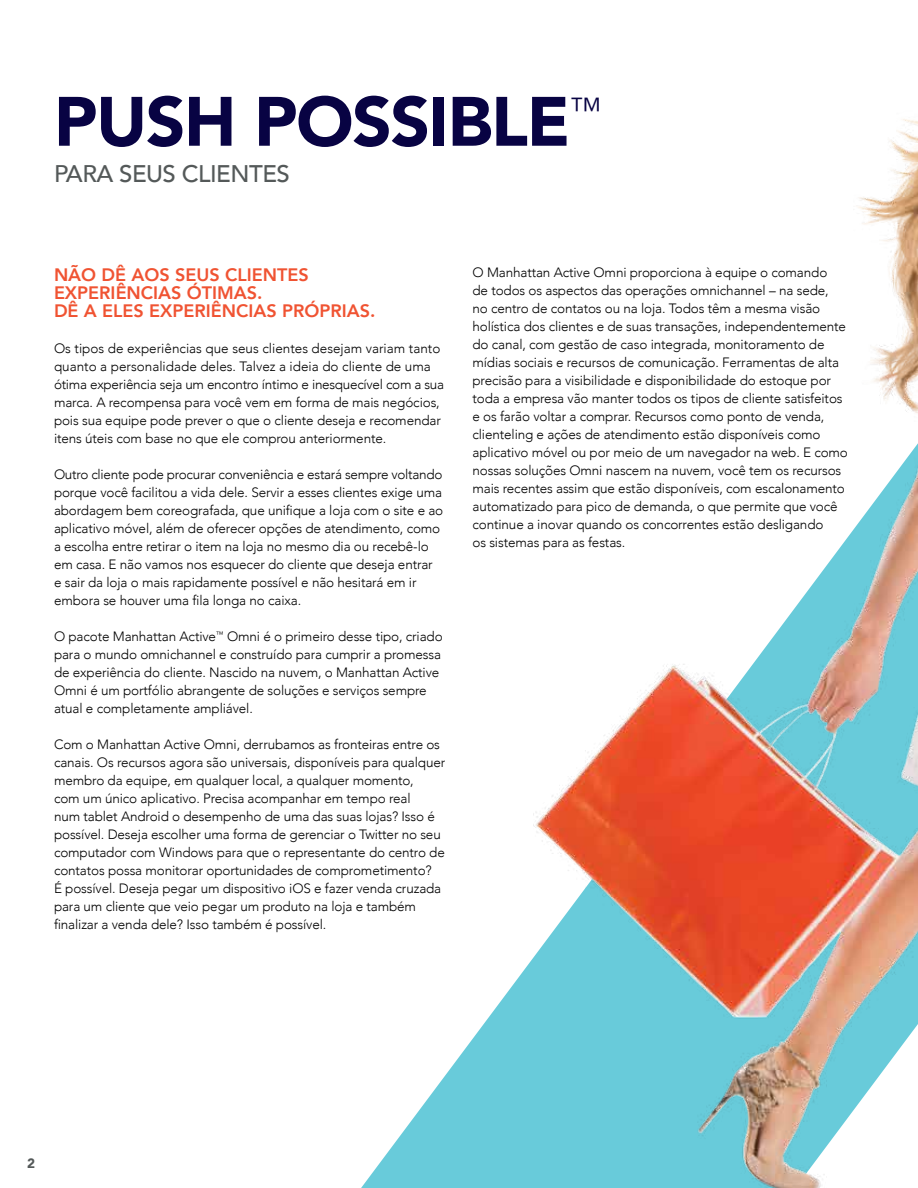
<style>
.page{position:relative;width:918px;height:1188px;background:#fff}
.page>*{position:absolute;margin:0;border:0;box-sizing:border-box;transform-origin:0 0}
.t1{font:900 69px "Avenir";letter-spacing:-.02em;color:#080343}
.t2{font:500 24px "Avenir";letter-spacing:-.02em;color:#545959}
.t3{font:800 18px/18px "Avenir";color:#f05332}
.t4{font:300 13.5px/18px "Avenir";letter-spacing:-.01em;color:#000}
.t5{font:900 13.5px "Avenir";color:#545959}
</style>
<div class="page">
<svg style="left:361px;top:958px;width:172px;height:230px"></svg>
<img style="left:533px;top:119px;width:385px;height:1069px">
<h1 class="t1" style="left:54px;top:63px;width:549px">PUSH POSSIBLE<sup>™</sup></h1>
<h2 class="t2" style="left:54px;top:153px;width:237px">PARA SEUS CLIENTES</h2>
<h3 class="t3" style="left:54px;top:266px;width:323px">NÃO DÊ AOS SEUS CLIENTES<br>EXPERIÊNCIAS ÓTIMAS.<br>DÊ A ELES EXPERIÊNCIAS PRÓPRIAS.</h3>
<p class="t4" style="left:54px;top:340px;width:392px">Os tipos de experiências que seus clientes desejam variam tanto quanto a personalidade deles. Talvez a ideia do cliente de uma ótima experiência seja um encontro íntimo e inesquecível com a sua marca. A recompensa para você vem em forma de mais negócios, pois sua equipe pode prever o que o cliente deseja e recomendar itens úteis com base no que ele comprou anteriormente.</p>
<p class="t4" style="left:54px;top:466px;width:391px">Outro cliente pode procurar conveniência e estará sempre voltando porque você facilitou a vida dele. Servir a esses clientes exige uma abordagem bem coreografada, que unifique a loja com o site e ao aplicativo móvel, além de oferecer opções de atendimento, como a escolha entre retirar o item na loja no mesmo dia ou recebê-lo em casa. E não vamos nos esquecer do cliente que deseja entrar e sair da loja o mais rapidamente possível e não hesitará em ir embora se houver uma fila longa no caixa.</p>
<p class="t4" style="left:54px;top:628px;width:390px">O pacote Manhattan Active<sup>™</sup> Omni é o primeiro desse tipo, criado para o mundo omnichannel e construído para cumprir a promessa de experiência do cliente. Nascido na nuvem, o Manhattan Active Omni é um portfólio abrangente de soluções e serviços sempre atual e completamente ampliável.</p>
<p class="t4" style="left:54px;top:736px;width:393px">Com o Manhattan Active Omni, derrubamos as fronteiras entre os canais. Os recursos agora são universais, disponíveis para qualquer membro da equipe, em qualquer local, a qualquer momento,<br>com um único aplicativo. Precisa acompanhar em tempo real<br>num tablet Android o desempenho de uma das suas lojas? Isso é possível. Deseja escolher uma forma de gerenciar o Twitter no seu computador com Windows para que o representante do centro de contatos possa monitorar oportunidades de comprometimento?<br>É possível. Deseja pegar um dispositivo iOS e fazer venda cruzada para um cliente que veio pegar um produto na loja e também finalizar a venda dele? Isso também é possível.</p>
<p class="t4" style="left:473px;top:263px;width:377px">O Manhattan Active Omni proporciona à equipe o comando<br>de todos os aspectos das operações omnichannel – na sede,<br>no centro de contatos ou na loja. Todos têm a mesma visão holística dos clientes e de suas transações, independentemente do canal, com gestão de caso integrada, monitoramento de mídias sociais e recursos de comunicação. Ferramentas de alta precisão para a visibilidade e disponibilidade do estoque por toda a empresa vão manter todos os tipos de cliente satisfeitos e os farão voltar a comprar. Recursos como ponto de venda, clienteling e ações de atendimento estão disponíveis como aplicativo móvel ou por meio de um navegador na web. E como nossas soluções Omni nascem na nuvem, você tem os recursos mais recentes assim que estão disponíveis, com escalonamento automatizado para pico de demanda, o que permite que você continue a inovar quando os concorrentes estão desligando<br>os sistemas para as festas.</p>
<p class="t5" style="left:27px;top:1151px;width:9px">2</p>
</div>
